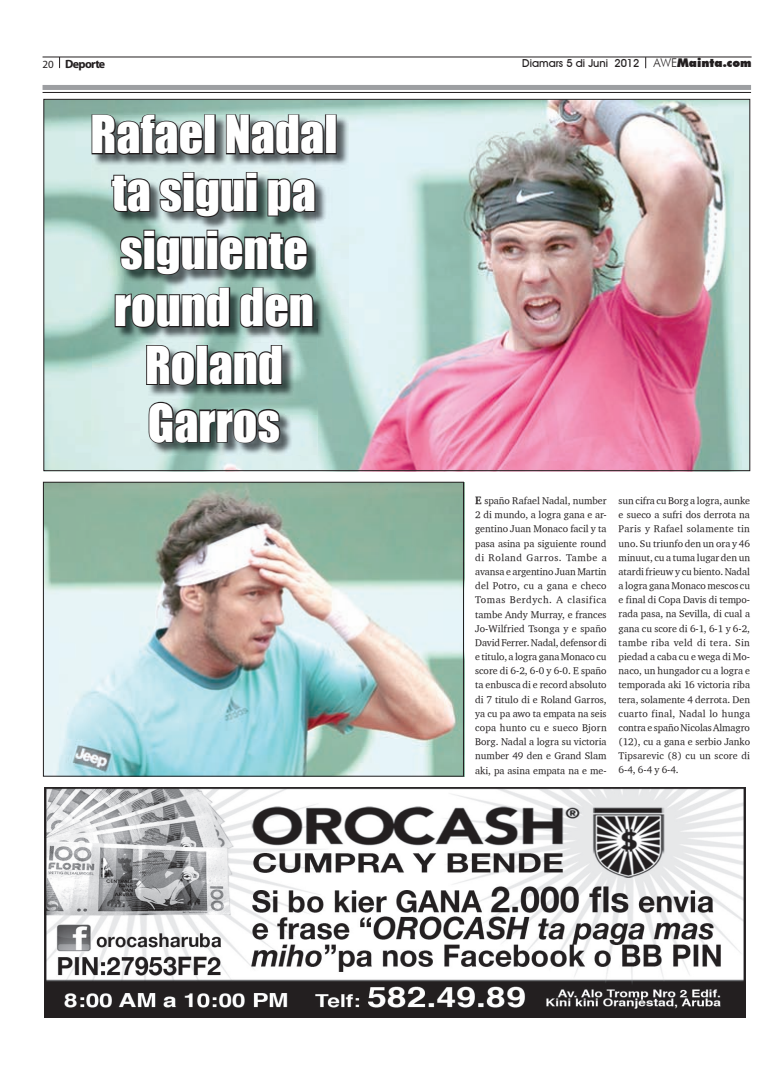
<style>
.page{position:relative;width:780px;height:1078px;background:#fff}
.page>*{position:absolute;margin:0;border:0;box-sizing:border-box;transform-origin:0 0}
.t1{font:48px/57.6px "Impact";color:#fff;text-align:center}
.t2{font:700 12px "Myriad Pro";letter-spacing:-.06em;color:#231f20}
.t3{font:500 11px "Avant Garde IT Cby BT";color:#231f20}
.t4{font:10px/14.2px "Charter ITCTT";color:#231f20;text-align:justify}
.s1{font-weight:400;font-size:11px}
.s2{font-family:"Futura BT";font-weight:300;font-size:12px}
.s3{font-family:"Futura BT";font-weight:900;font-size:12px}
.s4{font-family:"Charter Bd ITCTT Bold";font-size:11px}
</style>
<div class="page">
<hr style="left:43px;top:57px;width:708px;height:1px;background:#231f20">
<div style="left:43px;top:85px;width:708px;height:5px;background:#9d9fa2"></div>
<hr style="left:43px;top:92px;width:708px;height:1px;background:#231f20">
<img style="left:45px;top:787px;width:700px;height:230px">
<img style="left:46px;top:101px;width:702px;height:368px">
<img style="left:45px;top:482px;width:419px;height:294px">
<div style="left:43px;top:482px;width:420px;height:294px;border:1px solid #231f20"></div>
<img style="left:92px;top:116px;width:257px;height:339px">
<svg style="left:91px;top:113px;width:113px;height:43px;background:#64716f"></svg>
<div style="left:204px;top:114px;width:12px;height:40px;border:2px solid #231f20"></div>
<svg style="left:225px;top:113px;width:100px;height:43px;background:#6c7576"></svg>
<div style="left:325px;top:114px;width:12px;height:40px;border:2px solid #231f20"></div>
<svg style="left:110px;top:174px;width:41px;height:40px;background:#687573"></svg>
<svg style="left:158px;top:171px;width:100px;height:47px;background:#6d7676"></svg>
<svg style="left:266px;top:177px;width:50px;height:40px;background:#5b6967"></svg>
<svg style="left:119px;top:229px;width:190px;height:47px;background:#586965"></svg>
<svg style="left:114px;top:286px;width:117px;height:43px;background:#5f706d"></svg>
<svg style="left:238px;top:286px;width:76px;height:43px;background:#5c6f6a"></svg>
<svg style="left:145px;top:344px;width:51px;height:43px;background:#70797a"></svg>
<div style="left:196px;top:345px;width:12px;height:40px;border:2px solid #231f20"></div>
<svg style="left:207px;top:344px;width:76px;height:43px;background:#5b6967"></svg>
<svg style="left:147px;top:400px;width:134px;height:44px;background:#657572"></svg>
<p class="t2" style="left:43px;top:56px;width:64px"><span class="s1">20</span> Deporte</p>
<p class="t3" style="left:522px;top:57px;width:231px">Diamars 5 di Juni 2012 <span class="s2">AWE</span><span class="s3">Mainta.com</span></p>
<h1 class="t1" style="left:91px;top:104px;width:248px">Rafael Nadal ta sigui pa siguiente round den<br>Roland<br>Garros</h1>
<p class="t4" style="left:475px;top:493px;width:133px"><span class="s4">E</span> spaño Rafael Nadal, number 2 di mundo, a logra gana e ar&shy;gentino Juan Monaco facil y ta pasa asina pa siguiente round di Roland Garros. Tambe a avansa e argentino Juan Martin del Potro, cu a gana e checo Tomas Berdych. A clasifica tambe Andy Murray, e frances Jo-Wilfried Tsonga y e spaño David Ferrer. Nadal, defensor di e titulo, a logra gana Monaco cu score di 6-2, 6-0 y 6-0. E spaño ta enbusca di e record absoluto di 7 titulo di e Roland Garros, ya cu pa awo ta empata na seis copa hunto cu e sueco Bjorn Borg. Nadal a logra su victoria number 49 den e Grand Slam aki, pa asina empata na e me-</p>
<p class="t4" style="left:618px;top:493px;width:133px">sun cifra cu Borg a logra, aunke e sueco a sufri dos derrota na Paris y Rafael solamente tin uno. Su triunfo den un ora y 46 minuut, cu a tuma lugar den un atardi frieuw y cu biento. Nadal a logra gana Monaco mescos cu e final di Copa Davis di tempo&shy;rada pasa, na Sevilla, di cual a gana cu score di 6-1, 6-1 y 6-2, tambe riba veld di tera. Sin piedad a caba cu e wega di Mo&shy;naco, un hungador cu a logra e temporada aki 16 victoria riba tera, solamente 4 derrota. Den cuarto final, Nadal lo hunga contra e spaño Nicolas Almagro (12), cu a gana e serbio Janko Tipsarevic (8) cu un score di 6-4, 6-4 y 6-4.</p>
</div>
